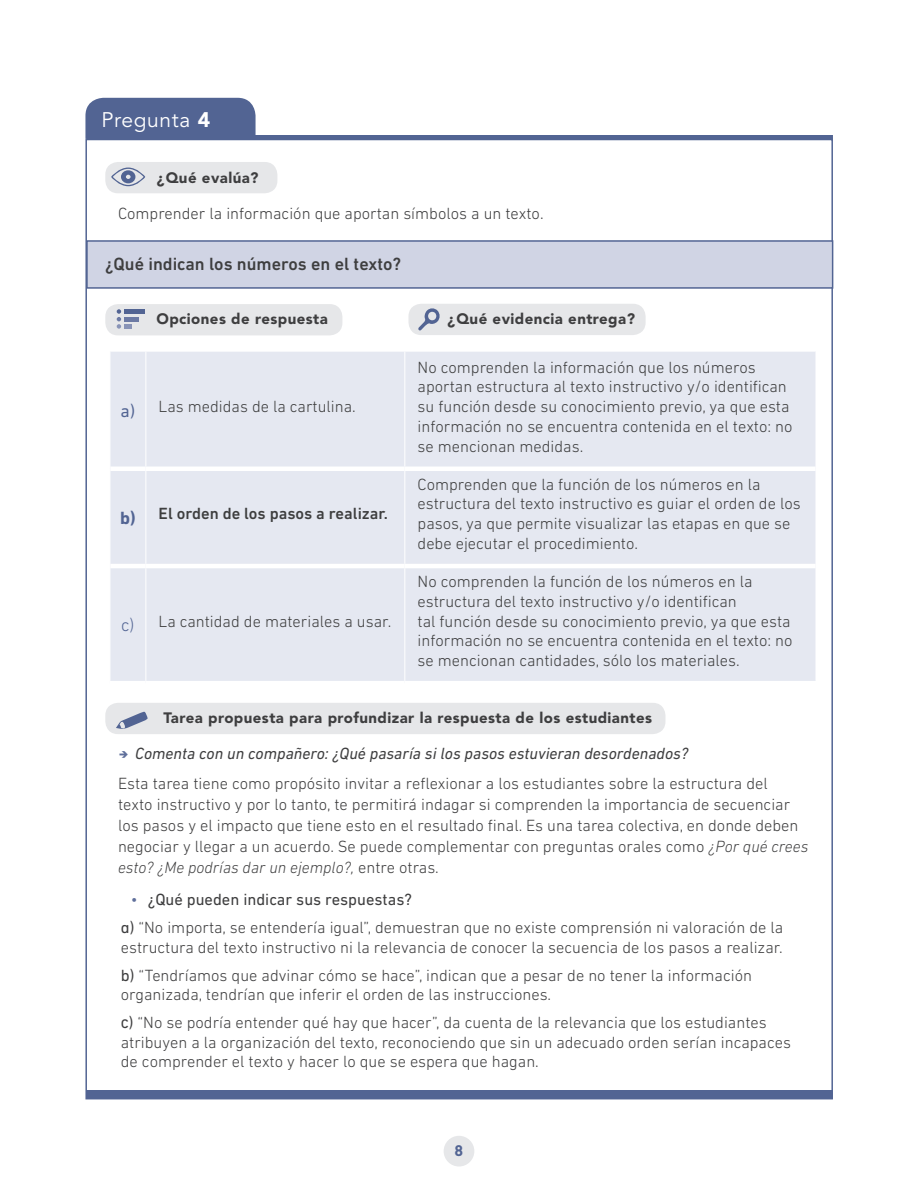
<style>
.page{position:relative;width:918px;height:1188px;background:#fff}
.page>*{position:absolute;margin:0;border:0;box-sizing:border-box;transform-origin:0 0}
.t1{font:21px "Avenir";letter-spacing:.03em;color:#fff}
.t2{font:500 18px "DIN Next LT Pro";color:#3e3e3f}
.t3{font:300 16.5px/19.8px "DIN Next LT Pro";color:#3e3e3f}
.t4{font:500 16.5px "DIN Next LT Pro";color:#3e3e3f}
.t5{font:700 15.75px "DIN Next LT Pro";color:#526493}
.t6{font:900 15px "Avenir";letter-spacing:.03em;color:#3e3e3f}
.s1{font-weight:900}
.s2{font-weight:400;font-size:18px;color:#526493}
.s3{font-weight:700;font-size:18px;color:#526493}
.s4{font-size:18px;color:#526493}
.s5{font-family:"Digna Picto";font-weight:400;color:#5f6f9b}
.s6{font-weight:400;font-style:italic}
.s7{font-style:italic}
.s8{color:#5f6f9b}
.s9{font-weight:400}
</style>
<div class="page">
<div style="left:444px;top:1136px;width:30px;height:31px;background:#e6e7e9;border-radius:50%"></div>
<div style="left:86px;top:1090px;width:746px;height:9px;background:#526493"></div>
<div style="left:85px;top:98px;width:171px;height:41px;background:#526493"></div>
<div style="left:86px;top:135px;width:747px;height:5px;background:#526493"></div>
<div style="left:87px;top:241px;width:746px;height:47px;background:#d0d4e4"></div>
<div style="left:86px;top:240px;width:747px;height:49px;border:2px solid #526493"></div>
<div style="left:408px;top:304px;width:238px;height:31px;background:#e6e7e9;border-radius:13px"></div>
<svg style="left:418px;top:308px;width:22px;height:23px"></svg>
<div style="left:105px;top:162px;width:172px;height:31px;background:#e6e7e9;border-radius:13px"></div>
<svg style="left:111px;top:168px;width:34px;height:18px"></svg>
<div style="left:105px;top:304px;width:237px;height:31px;background:#e6e7e9;border-radius:13px"></div>
<svg style="left:117px;top:309px;width:28px;height:20px"></svg>
<div style="left:111px;top:352px;width:705px;height:329px;background:#e5e8f1"></div>
<hr style="left:145px;top:352px;width:1px;height:115px;background:#fff">
<hr style="left:404px;top:352px;width:1px;height:115px;background:#fff">
<hr style="left:145px;top:471px;width:1px;height:93px;background:#fff">
<hr style="left:404px;top:471px;width:1px;height:93px;background:#fff">
<hr style="left:145px;top:568px;width:1px;height:113px;background:#fff">
<hr style="left:404px;top:568px;width:1px;height:113px;background:#fff">
<hr style="left:110px;top:467px;width:36px;height:4px;background:#fff">
<hr style="left:146px;top:467px;width:259px;height:4px;background:#fff">
<hr style="left:405px;top:467px;width:411px;height:4px;background:#fff">
<hr style="left:110px;top:564px;width:36px;height:4px;background:#fff">
<hr style="left:146px;top:564px;width:259px;height:4px;background:#fff">
<hr style="left:405px;top:564px;width:411px;height:4px;background:#fff">
<div style="left:105px;top:703px;width:560px;height:31px;background:#e6e7e9;border-radius:13px"></div>
<svg style="left:116px;top:712px;width:32px;height:17px"></svg>
<p class="t1" style="left:102px;top:108px;width:110px">Pregunta <span class="s1">4</span></p>
<p class="t6" style="left:157px;top:169px;width:103px">¿Qué evalúa?</p>
<p class="t3" style="left:118px;top:203px;width:427px">Comprender la información que aportan símbolos a un texto.</p>
<p class="t2" style="left:105px;top:253px;width:297px">¿Qué indican los números en el texto?</p>
<p class="t6" style="left:156px;top:310px;width:173px">Opciones de respuesta</p>
<p class="t6" style="left:448px;top:310px;width:189px">¿Qué evidencia entrega?</p>
<p class="t3" style="left:121px;top:396px;width:237px"><span class="s2">a)</span> Las medidas de la cartulina.</p>
<p class="t4" style="left:120px;top:504px;width:269px"><span class="s3">b)</span> El orden de los pasos a realizar.</p>
<p class="t3" style="left:121px;top:611px;width:272px"><span class="s4">c)</span> La cantidad de materiales a usar.</p>
<p class="t3" style="left:418px;top:357px;width:377px">No comprenden la información que los números aportan estructura al texto instructivo y/o identifican su función desde su conocimiento previo, ya que esta información no se encuentra contenida en el texto: no se mencionan medidas.</p>
<p class="t3" style="left:418px;top:474px;width:385px">Comprenden que la función de los números en la estructura del texto instructivo es guiar el orden de los pasos, ya que permite visualizar las etapas en que se debe ejecutar el procedimiento.</p>
<p class="t3" style="left:418px;top:571px;width:377px">No comprenden la función de los números en la estructura del texto instructivo y/o identifican<br>tal función desde su conocimiento previo, ya que esta información no se encuentra contenida en el texto: no se mencionan cantidades, sólo los materiales.</p>
<p class="t6" style="left:163px;top:709px;width:490px">Tarea propuesta para profundizar la respuesta de los estudiantes</p>
<p class="t3" style="left:118px;top:739px;width:651px;line-height:29.5px"><span class="s5">à</span> <span class="s6">Comenta con un compañero: ¿Qué pasaría si los pasos estuvieran desordenados?<br></span>Esta tarea tiene como propósito invitar a reflexionar a los estudiantes sobre la estructura del</p>
<p class="t3" style="left:118px;top:794px;width:692px;line-height:21px">texto instructivo y por lo tanto, te permitirá indagar si comprenden la importancia de secuenciar los pasos y el impacto que tiene esto en el resultado final. Es una tarea colectiva, en donde deben negociar y llegar a un acuerdo. Se puede complementar con preguntas orales como <span class="s7">¿Por qué crees esto? ¿Me podrías dar un ejemplo?,</span> entre otras.</p>
<p class="t3" style="left:121px;top:885px;width:664px;line-height:28px;text-indent:10px"><span class="s8">•</span> <span class="s9">¿Qué pueden indicar sus respuestas?<br>a)</span> “No importa, se entendería igual”, demuestran que no existe comprensión ni valoración de la</p>
<p class="t3" style="left:121px;top:933px;width:664px;line-height:28px">estructura del texto instructivo ni la relevancia de conocer la secuencia de los pasos a realizar. <span class="s9">b)</span> “Tendríamos que advinar cómo se hace”, indican que a pesar de no tener la información</p>
<p class="t3" style="left:121px;top:980px;width:647px;line-height:28px">organizada, tendrían que inferir el orden de las instrucciones.<br><span class="s9">c)</span> “No se podría entender qué hay que hacer”, da cuenta de la relevancia que los estudiantes</p>
<p class="t3" style="left:121px;top:1032px;width:672px">atribuyen a la organización del texto, reconociendo que sin un adecuado orden serían incapaces de comprender el texto y hacer lo que se espera que hagan.</p>
<p class="t5" style="left:455px;top:1142px;width:10px">8</p>
</div>
